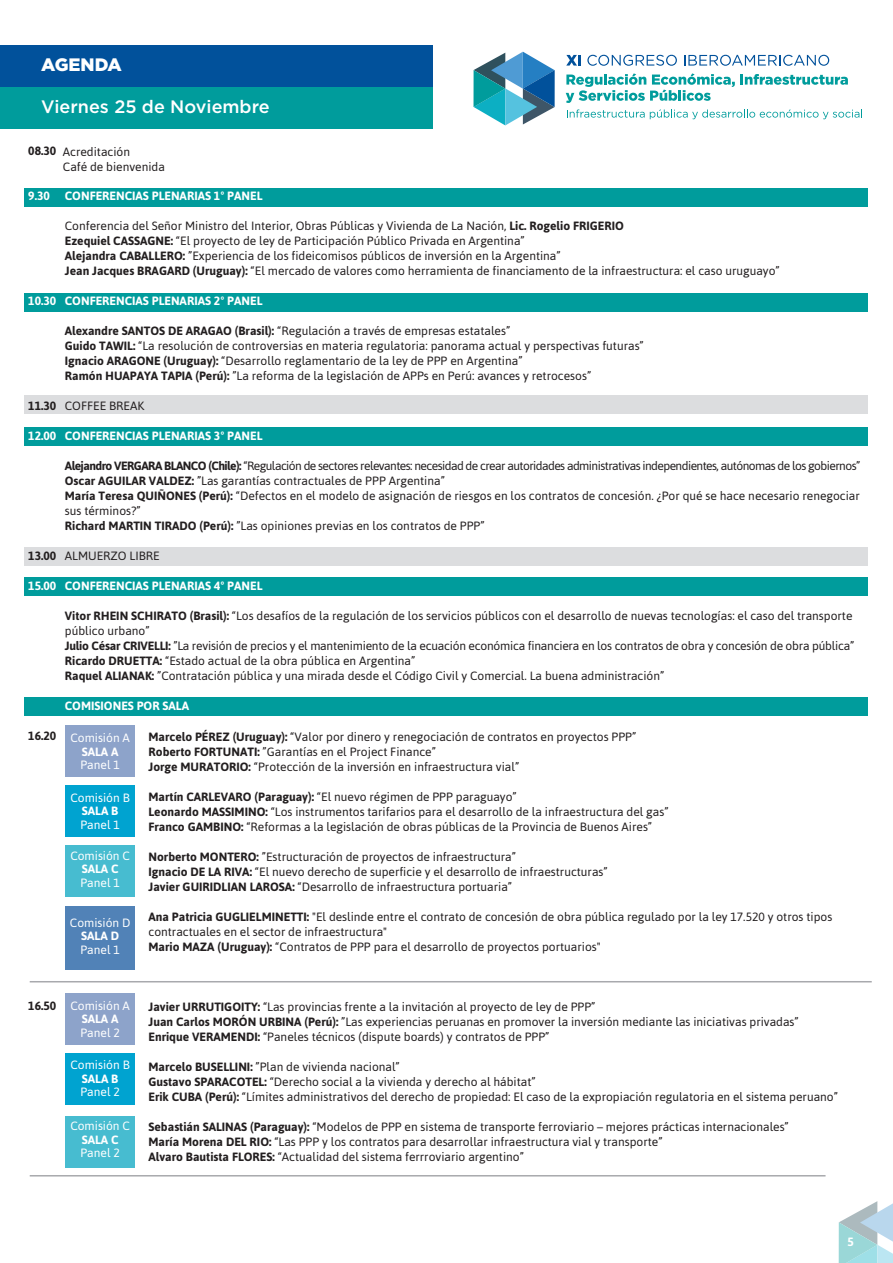
<style>
.page{position:relative;width:893px;height:1263px;background:#fff}
.page>*{position:absolute;margin:0;border:0;box-sizing:border-box;transform-origin:0 0}
.t1{font:500 18px "Gotham";color:#fff}
.t2{font:900 18px "Gotham";color:#fff}
.t3{font:12px/15px "Asap";color:#231f20}
.t4{font:700 12px "Asap";color:#fff}
.t5{font:12px "Asap";color:#fff}
.t6{font:700 12px "Asap";color:#231f20}
.s1{font-weight:700}
</style>
<div class="page">
<hr style="left:30px;top:981px;width:842px;height:1px;background:#a8a9ad">
<hr style="left:30px;top:1175px;width:796px;height:1px;background:#a8a9ad">
<svg style="left:566px;top:55px;width:15px;height:11px"></svg>
<svg style="left:587px;top:55px;width:90px;height:11px"></svg>
<svg style="left:684px;top:55px;width:145px;height:11px"></svg>
<svg style="left:566px;top:73px;width:282px;height:30px"></svg>
<svg style="left:567px;top:109px;width:295px;height:10px"></svg>
<svg style="left:473px;top:52px;width:82px;height:73px"></svg>
<div style="left:0;top:45px;width:432px;height:42px;background:#01519b"></div>
<div style="left:0;top:87px;width:432px;height:42px;background:#009c9c"></div>
<div style="left:24px;top:188px;width:843px;height:18px;background:#009c9c"></div>
<div style="left:24px;top:293px;width:843px;height:19px;background:#009c9c"></div>
<div style="left:24px;top:427px;width:843px;height:18px;background:#009c9c"></div>
<div style="left:24px;top:577px;width:843px;height:18px;background:#009c9c"></div>
<div style="left:24px;top:697px;width:843px;height:18px;background:#009c9c"></div>
<div style="left:24px;top:395px;width:843px;height:19px;background:#dcdddf"></div>
<div style="left:24px;top:547px;width:843px;height:18px;background:#dcdddf"></div>
<div style="left:65px;top:726px;width:70px;height:51px;background:#8da3ca"></div>
<div style="left:65px;top:786px;width:70px;height:51px;background:#00a3d0"></div>
<div style="left:65px;top:845px;width:70px;height:51px;background:#47bcd0"></div>
<div style="left:65px;top:906px;width:70px;height:64px;background:#5182b7"></div>
<div style="left:65px;top:993px;width:70px;height:51px;background:#8da3ca"></div>
<div style="left:65px;top:1053px;width:70px;height:51px;background:#00a3d0"></div>
<div style="left:65px;top:1116px;width:70px;height:51px;background:#47bcd0"></div>
<svg style="left:839px;top:1201px;width:54px;height:62px"></svg>
<h1 class="t2" style="left:41px;top:52px;width:82px">AGENDA</h1>
<h1 class="t1" style="left:41px;top:95px;width:230px">Viernes 25 de Noviembre</h1>
<p class="t3" style="left:63px;top:144px;width:103px">Acreditación<br>Café de bienvenida</p>
<p class="t6" style="left:28px;top:144px;width:30px">08.30</p>
<p class="t4" style="left:28px;top:189px;width:23px">9.30</p>
<p class="t4" style="left:65px;top:189px;width:199px">CONFERENCIAS PLENARIAS 1º PANEL</p>
<p class="t3" style="left:65px;top:218px;width:716px">Conferencia del Señor Ministro del Interior, Obras Públicas y Vivienda de La Nación, <span class="s1">Lic. Rogelio FRIGERIO<br>Ezequiel CASSAGNE:</span> “El proyecto de ley de Participación Público Privada en Argentina”<br><span class="s1">Alejandra CABALLERO:</span> ”Experiencia de los fideicomisos públicos de inversión en la Argentina”<br><span class="s1">Jean Jacques BRAGARD (Uruguay):</span> “El mercado de valores como herramienta de financiamento de la infraestructura: el caso uruguayo”</p>
<p class="t4" style="left:65px;top:294px;width:199px">CONFERENCIAS PLENARIAS 2º PANEL</p>
<p class="t3" style="left:65px;top:323px;width:580px"><span class="s1">Alexandre SANTOS DE ARAGAO (Brasil):</span> “Regulación a través de empresas estatales”<br><span class="s1">Guido TAWIL:</span> “La resolución de controversias en materia regulatoria: panorama actual y perspectivas futuras” <span class="s1">Ignacio ARAGONE (Uruguay):</span> “Desarrollo reglamentario de la ley de PPP en Argentina”<br><span class="s1">Ramón HUAPAYA TAPIA (Perú):</span> ”La reforma de la legislación de APPs en Perú: avances y retrocesos”</p>
<p class="t3" style="left:65px;top:398px;width:81px">COFFEE BREAK</p>
<p class="t4" style="left:65px;top:429px;width:199px">CONFERENCIAS PLENARIAS 3º PANEL</p>
<p class="t3" style="left:65px;top:458px;width:797px"><span class="s1">Alejandro VERGARA BLANCO (Chile):</span> “Regulación de sectores relevantes: necesidad de crear autoridades administrativas independientes, autónomas de los gobiernos” <span class="s1">Oscar AGUILAR VALDEZ:</span> ”Las garantías contractuales de PPP Argentina”<br><span class="s1">María Teresa QUIÑONES (Perú):</span> “Defectos en el modelo de asignación de riesgos en los contratos de concesión. ¿Por qué se hace necesario renegociar sus términos?”<br><span class="s1">Richard MARTIN TIRADO (Perú):</span> ”Las opiniones previas en los contratos de PPP”</p>
<p class="t3" style="left:65px;top:548px;width:96px">ALMUERZO LIBRE</p>
<p class="t4" style="left:65px;top:579px;width:199px">CONFERENCIAS PLENARIAS 4º PANEL</p>
<p class="t3" style="left:65px;top:608px;width:791px"><span class="s1">Vitor RHEIN SCHIRATO (Brasil):</span> “Los desafíos de la regulación de los servicios públicos con el desarrollo de nuevas tecnologías: el caso del transporte público urbano”<br><span class="s1">Julio César CRIVELLI:</span> ”La revisión de precios y el mantenimiento de la ecuación económica financiera en los contratos de obra y concesión de obra pública” <span class="s1">Ricardo DRUETTA:</span> “Estado actual de la obra pública en Argentina”<br><span class="s1">Raquel ALIANAK:</span> ”Contratación pública y una mirada desde el Código Civil y Comercial. La buena administración”</p>
<p class="t4" style="left:65px;top:699px;width:126px">COMISIONES POR SALA</p>
<p class="t4" style="left:28px;top:294px;width:30px">10.30</p>
<p class="t6" style="left:28px;top:399px;width:30px">11.30</p>
<p class="t4" style="left:28px;top:429px;width:30px">12.00</p>
<p class="t6" style="left:28px;top:549px;width:30px">13.00</p>
<p class="t4" style="left:28px;top:579px;width:30px">15.00</p>
<p class="t6" style="left:28px;top:729px;width:30px">16.20</p>
<p class="t5" style="left:70px;top:731px;width:61px">Comisión A</p>
<p class="t4" style="left:82px;top:744px;width:38px">SALA A</p>
<p class="t5" style="left:80px;top:758px;width:41px">Panel 1</p>
<p class="t5" style="left:71px;top:790px;width:61px">Comisión B</p>
<p class="t4" style="left:82px;top:804px;width:38px">SALA B</p>
<p class="t5" style="left:80px;top:817px;width:41px">Panel 1</p>
<p class="t5" style="left:70px;top:848px;width:61px">Comisión C</p>
<p class="t4" style="left:82px;top:862px;width:38px">SALA C</p>
<p class="t5" style="left:80px;top:875px;width:41px">Panel 1</p>
<p class="t5" style="left:70px;top:916px;width:62px">Comisión D</p>
<p class="t4" style="left:81px;top:929px;width:39px">SALA D</p>
<p class="t5" style="left:80px;top:943px;width:41px">Panel 1</p>
<p class="t6" style="left:28px;top:999px;width:30px">16.50</p>
<p class="t5" style="left:70px;top:998px;width:61px">Comisión A</p>
<p class="t4" style="left:82px;top:1012px;width:38px">SALA A</p>
<p class="t5" style="left:80px;top:1025px;width:41px">Panel 2</p>
<p class="t5" style="left:71px;top:1058px;width:61px">Comisión B</p>
<p class="t4" style="left:82px;top:1071px;width:38px">SALA B</p>
<p class="t5" style="left:80px;top:1085px;width:41px">Panel 2</p>
<p class="t5" style="left:70px;top:1119px;width:61px">Comisión C</p>
<p class="t4" style="left:82px;top:1132px;width:38px">SALA C</p>
<p class="t5" style="left:80px;top:1146px;width:41px">Panel 2</p>
<p class="t3" style="left:149px;top:729px;width:489px"><span class="s1">Marcelo PÉREZ (Uruguay):</span> “Valor por dinero y renegociación de contratos en proyectos PPP”<br><span class="s1">Roberto FORTUNATI:</span> ”Garantías en el Project Finance”<br><span class="s1">Jorge MURATORIO:</span> “Protección de la inversión en infraestructura vial”</p>
<p class="t3" style="left:149px;top:789px;width:521px"><span class="s1">Martín CARLEVARO (Paraguay):</span> “El nuevo régimen de PPP paraguayo”<br><span class="s1">Leonardo MASSIMINO:</span> “Los instrumentos tarifarios para el desarrollo de la infraestructura del gas”<br><span class="s1">Franco GAMBINO:</span> “Reformas a la legislación de obras públicas de la Provincia de Buenos Aires”</p>
<p class="t3" style="left:149px;top:849px;width:461px"><span class="s1">Norberto MONTERO:</span> ”Estructuración de proyectos de infraestructura”<br><span class="s1">Ignacio DE LA RIVA:</span> “El nuevo derecho de superficie y el desarrollo de infraestructuras”<br><span class="s1">Javier GUIRIDLIAN LAROSA:</span> “Desarrollo de infraestructura portuaria”</p>
<p class="t3" style="left:149px;top:909px;width:685px"><span class="s1">Ana Patricia GUGLIELMINETTI:</span> "El deslinde entre el contrato de concesión de obra pública regulado por la ley 17.520 y otros tipos contractuales en el sector de infraestructura"<br><span class="s1">Mario MAZA (Uruguay):</span> “Contratos de PPP para el desarrollo de proyectos portuarios"</p>
<p class="t3" style="left:149px;top:999px;width:652px"><span class="s1">Javier URRUTIGOITY:</span> “Las provincias frente a la invitación al proyecto de ley de PPP”<br><span class="s1">Juan Carlos MORÓN URBINA (Perú):</span> ”Las experiencias peruanas en promover la inversión mediante las iniciativas privadas”<br><span class="s1">Enrique VERAMENDI:</span> “Paneles técnicos (dispute boards) y contratos de PPP”</p>
<p class="t3" style="left:149px;top:1059px;width:691px"><span class="s1">Marcelo BUSELLINI:</span> ”Plan de vivienda nacional”<br><span class="s1">Gustavo SPARACOTEL:</span> “Derecho social a la vivienda y derecho al hábitat”<br><span class="s1">Erik CUBA (Perú):</span> “Límites administrativos del derecho de propiedad: El caso de la expropiación regulatoria en el sistema peruano”</p>
<p class="t3" style="left:149px;top:1119px;width:642px"><span class="s1">Sebastián SALINAS (Paraguay):</span> “Modelos de PPP en sistema de transporte ferroviario – mejores prácticas internacionales”<br><span class="s1">María Morena DEL RIO:</span> “Las PPP y los contratos para desarrollar infraestructura vial y transporte”<br><span class="s1">Alvaro Bautista FLORES:</span> “Actualidad del sistema ferrroviario argentino”</p>
<p class="t4" style="left:848px;top:1234px;width:8px">5</p>
</div>
